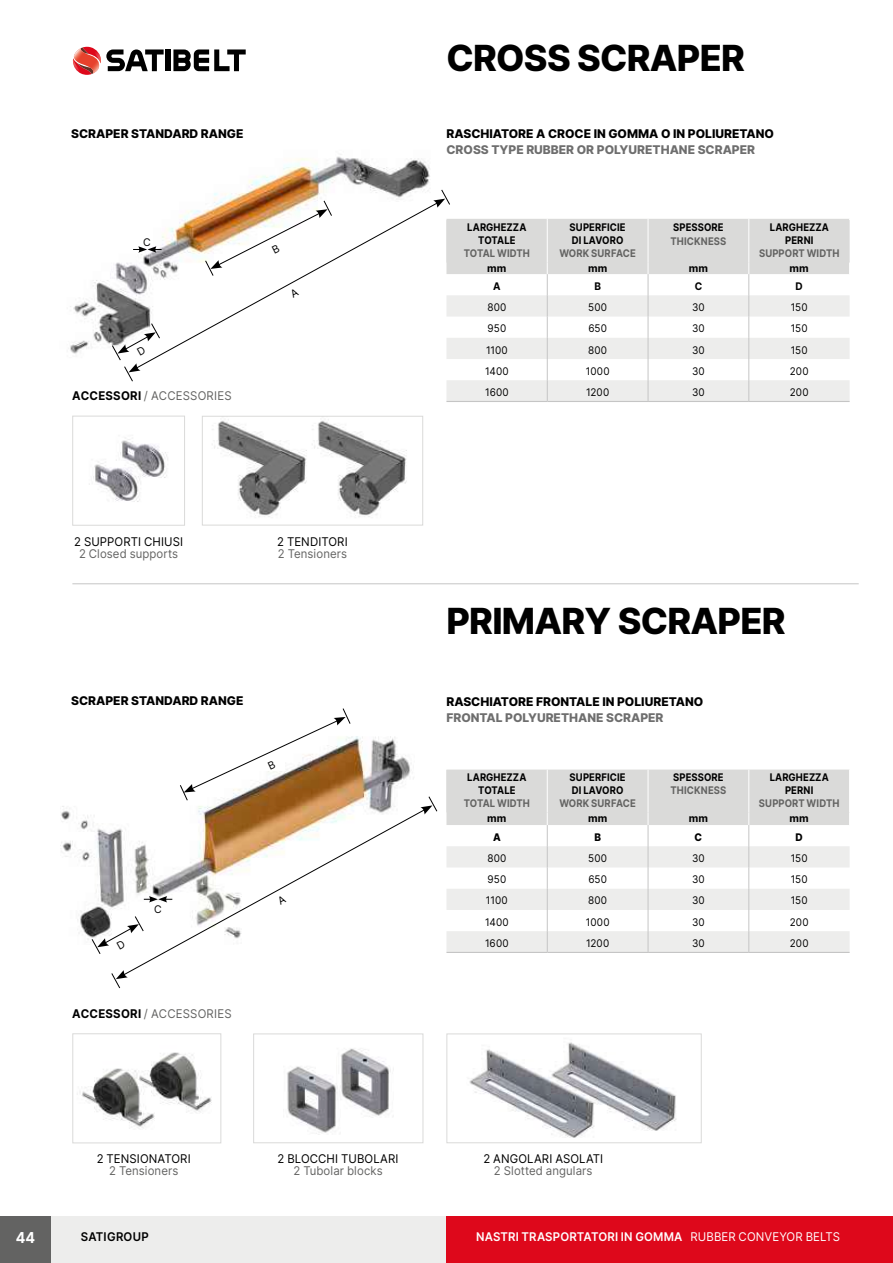
<style>
.page{position:relative;width:893px;height:1263px;background:#fff}
.page>*{position:absolute;margin:0;border:0;box-sizing:border-box;transform-origin:0 0}
.t1{font:800 36px "Inter";letter-spacing:-.02em;color:#000}
.t2{font:700 15px "Inter";color:#fff;scale:.95 1}
.t3{font:800 12px "Inter";color:#000}
.t4{font:12px "Inter";letter-spacing:.01em;color:#636362;scale:.95 1}
.t5{font:12px "Inter";letter-spacing:.01em;color:#000;scale:.95 1}
.t6{font:800 12px "Inter";color:#6e6e6e}
.t7{font:600 12px "Inter";letter-spacing:.015em;color:#fff;scale:.95 1}
.t8{font:600 12px "Inter";letter-spacing:.02em;color:#000;scale:.95 1}
.t9{font:10.5px "Inter";letter-spacing:.01em;color:#000;scale:.95 1}
.t10{font:700 10.5px/12.6px "Inter";letter-spacing:.01em;color:#000;text-align:center;scale:.9 1}
.t11{font:700 10.5px "Inter";letter-spacing:.01em;color:#636362;scale:.9 1}
.t12{font:700 10.5px "Inter";letter-spacing:.01em;color:#000}
.t13{font:700 10.5px "Inter";letter-spacing:.01em;color:#000;scale:.95 1}
.t14{font:800 10.5px "Inter";color:#000;scale:.95 1}
.t15{font:10.5px "Inter";letter-spacing:.01em;color:#000}
.s1{font-weight:700;color:#000}
.s2{font-weight:400}
</style>
<div class="page">
<div style="left:51px;top:1216px;width:395px;height:47px;background:#ededec"></div>
<div style="left:0;top:1216px;width:51px;height:47px;background:#636362"></div>
<img style="left:70px;top:154px;width:360px;height:200px">
<img style="left:61px;top:736px;width:394px;height:204px">
<img style="left:89px;top:461px;width:51px;height:41px">
<img style="left:109px;top:437px;width:59px;height:52px">
<div style="left:72px;top:416px;width:113px;height:110px;border:1px solid #dadad9"></div>
<img style="left:77px;top:1068px;width:78px;height:61px">
<img style="left:127px;top:1052px;width:85px;height:63px">
<div style="left:72px;top:1033px;width:149px;height:110px;border:1px solid #dadad9"></div>
<img style="left:212px;top:419px;width:93px;height:98px">
<img style="left:305px;top:419px;width:102px;height:98px">
<div style="left:202px;top:416px;width:221px;height:109px;border:1px solid #dadad9"></div>
<img style="left:287px;top:1066px;width:50px;height:69px">
<img style="left:337px;top:1048px;width:54px;height:70px">
<div style="left:253px;top:1033px;width:170px;height:110px;border:1px solid #dadad9"></div>
<img style="left:469px;top:1049px;width:115px;height:89px">
<img style="left:548px;top:1042px;width:129px;height:90px">
<div style="left:446px;top:1033px;width:256px;height:110px;border:1px solid #dadad9"></div>
<hr style="left:72px;top:583px;width:787px;height:1px;background:#c5c5c5">
<hr style="left:446px;top:401px;width:101px;height:1px;background:#c5c5c5">
<hr style="left:547px;top:401px;width:101px;height:1px;background:#c5c5c5">
<hr style="left:648px;top:401px;width:101px;height:1px;background:#c5c5c5">
<hr style="left:749px;top:401px;width:101px;height:1px;background:#c5c5c5">
<hr style="left:446px;top:952px;width:101px;height:1px;background:#c5c5c5">
<hr style="left:547px;top:952px;width:101px;height:1px;background:#c5c5c5">
<hr style="left:648px;top:952px;width:101px;height:1px;background:#c5c5c5">
<hr style="left:749px;top:952px;width:101px;height:1px;background:#c5c5c5">
<svg style="left:135px;top:202px;width:298px;height:154px"></svg>
<svg style="left:433px;top:189px;width:17px;height:19px"></svg>
<svg style="left:133px;top:246px;width:29px;height:7px"></svg>
<svg style="left:122px;top:809px;width:304px;height:164px"></svg>
<svg style="left:111px;top:970px;width:17px;height:18px"></svg>
<svg style="left:420px;top:796px;width:17px;height:18px"></svg>
<svg style="left:173px;top:49px;width:73px;height:22px"></svg>
<div style="left:166px;top:49px;width:5px;height:22px;background:#000"></div>
<svg style="left:72px;top:47px;width:92px;height:28px"></svg>
<div style="left:446px;top:1216px;width:447px;height:47px;background:#de081b"></div>
<svg style="left:446px;top:219px;width:404px;height:182px"></svg>
<hr style="left:547px;top:220px;width:1px;height:43px;background:#fff">
<hr style="left:648px;top:220px;width:1px;height:43px;background:#fff">
<hr style="left:749px;top:220px;width:1px;height:43px;background:#fff">
<svg style="left:446px;top:770px;width:404px;height:182px"></svg>
<hr style="left:547px;top:770px;width:1px;height:42px;background:#fff">
<hr style="left:648px;top:770px;width:1px;height:42px;background:#fff">
<hr style="left:749px;top:770px;width:1px;height:42px;background:#fff">
<hr style="left:849px;top:770px;width:1px;height:42px;background:#fff">
<svg style="left:290px;top:288px;width:9px;height:10px"></svg>
<img style="left:205px;top:200px;width:127px;height:76px">
<svg style="left:180px;top:708px;width:171px;height:93px"></svg>
<svg style="left:112px;top:323px;width:48px;height:59px"></svg>
<svg style="left:277px;top:895px;width:9px;height:10px"></svg>
<svg style="left:92px;top:916px;width:52px;height:38px"></svg>
<p class="t3" style="left:71px;top:125px;width:174px">SCRAPER STANDARD RANGE</p>
<p class="t15" style="left:143px;top:235px;width:9px">C</p>
<p class="t4" style="left:72px;top:387px;width:169px"><span class="s1">ACCESSORI</span> / ACCESSORIES</p>
<h1 class="t1" style="left:446px;top:32px;width:300px">CROSS SCRAPER</h1>
<p class="t3" style="left:446px;top:125px;width:329px">RASCHIATORE A CROCE IN GOMMA O IN POLIURETANO</p>
<p class="t6" style="left:446px;top:141px;width:310px">CROSS TYPE RUBBER OR POLYURETHANE SCRAPER</p>
<p class="t10" style="left:467px;top:221px;width:67px">LARGHEZZA<br>TOTALE</p>
<p class="t11" style="left:464px;top:246px;width:75px">TOTAL WIDTH</p>
<p class="t10" style="left:570px;top:221px;width:64px;text-align:left">SUPERFICIE<br>DI LAVORO</p>
<p class="t11" style="left:559px;top:246px;width:87px">WORK SURFACE</p>
<p class="t10" style="left:673px;top:221px;width:58px">SPESSORE</p>
<p class="t11" style="left:671px;top:233px;width:63px">THICKNESS</p>
<p class="t10" style="left:770px;top:221px;width:67px">LARGHEZZA<br>PERNI</p>
<p class="t11" style="left:759px;top:246px;width:91px">SUPPORT WIDTH</p>
<p class="t12" style="left:487px;top:260px;width:21px">mm</p>
<p class="t12" style="left:588px;top:260px;width:21px">mm</p>
<p class="t12" style="left:689px;top:260px;width:21px">mm</p>
<p class="t12" style="left:790px;top:260px;width:21px">mm</p>
<p class="t13" style="left:493px;top:278px;width:9px">A</p>
<p class="t13" style="left:594px;top:278px;width:8px">B</p>
<p class="t13" style="left:695px;top:278px;width:9px">C</p>
<p class="t13" style="left:796px;top:278px;width:9px">D</p>
<p class="t9" style="left:487px;top:300px;width:22px">800</p>
<p class="t9" style="left:588px;top:300px;width:21px">500</p>
<p class="t9" style="left:692px;top:300px;width:15px">30</p>
<p class="t9" style="left:791px;top:300px;width:19px">150</p>
<p class="t9" style="left:488px;top:321px;width:21px">950</p>
<p class="t9" style="left:588px;top:321px;width:21px">650</p>
<p class="t9" style="left:692px;top:321px;width:15px">30</p>
<p class="t9" style="left:791px;top:321px;width:19px">150</p>
<p class="t9" style="left:486px;top:342px;width:24px">1100</p>
<p class="t9" style="left:588px;top:342px;width:22px">800</p>
<p class="t9" style="left:692px;top:342px;width:15px">30</p>
<p class="t9" style="left:791px;top:342px;width:19px">150</p>
<p class="t9" style="left:485px;top:363px;width:26px">1400</p>
<p class="t9" style="left:586px;top:363px;width:27px">1000</p>
<p class="t9" style="left:692px;top:363px;width:15px">30</p>
<p class="t9" style="left:790px;top:363px;width:21px">200</p>
<p class="t9" style="left:485px;top:384px;width:26px">1600</p>
<p class="t9" style="left:586px;top:384px;width:26px">1200</p>
<p class="t9" style="left:692px;top:384px;width:15px">30</p>
<p class="t9" style="left:790px;top:384px;width:21px">200</p>
<p class="t5" style="left:74px;top:532px;width:116px">2 SUPPORTI CHIUSI</p>
<p class="t4" style="left:79px;top:544px;width:106px">2 Closed supports</p>
<p class="t5" style="left:277px;top:532px;width:76px">2 TENDITORI</p>
<p class="t4" style="left:278px;top:544px;width:74px">2 Tensioners</p>
<p class="t3" style="left:71px;top:691px;width:174px">SCRAPER STANDARD RANGE</p>
<p class="t15" style="left:154px;top:902px;width:9px">C</p>
<p class="t4" style="left:72px;top:1005px;width:169px"><span class="s1">ACCESSORI</span> / ACCESSORIES</p>
<h1 class="t1" style="left:446px;top:594px;width:341px">PRIMARY SCRAPER</h1>
<p class="t3" style="left:446px;top:693px;width:258px">RASCHIATORE FRONTALE IN POLIURETANO</p>
<p class="t6" style="left:446px;top:709px;width:219px">FRONTAL POLYURETHANE SCRAPER</p>
<p class="t10" style="left:467px;top:771px;width:67px">LARGHEZZA<br>TOTALE</p>
<p class="t11" style="left:464px;top:796px;width:75px">TOTAL WIDTH</p>
<p class="t10" style="left:570px;top:771px;width:64px;text-align:left">SUPERFICIE<br>DI LAVORO</p>
<p class="t11" style="left:559px;top:796px;width:87px">WORK SURFACE</p>
<p class="t10" style="left:673px;top:771px;width:58px">SPESSORE</p>
<p class="t11" style="left:671px;top:783px;width:63px">THICKNESS</p>
<p class="t10" style="left:770px;top:771px;width:67px">LARGHEZZA<br>PERNI</p>
<p class="t11" style="left:759px;top:796px;width:91px">SUPPORT WIDTH</p>
<p class="t12" style="left:487px;top:811px;width:21px">mm</p>
<p class="t12" style="left:588px;top:811px;width:21px">mm</p>
<p class="t12" style="left:689px;top:811px;width:21px">mm</p>
<p class="t12" style="left:790px;top:811px;width:21px">mm</p>
<p class="t14" style="left:493px;top:829px;width:10px">A</p>
<p class="t14" style="left:594px;top:829px;width:8px">B</p>
<p class="t14" style="left:695px;top:829px;width:9px">C</p>
<p class="t14" style="left:796px;top:829px;width:9px">D</p>
<p class="t9" style="left:487px;top:850px;width:22px">800</p>
<p class="t9" style="left:588px;top:850px;width:21px">500</p>
<p class="t9" style="left:692px;top:850px;width:15px">30</p>
<p class="t9" style="left:791px;top:850px;width:19px">150</p>
<p class="t9" style="left:487px;top:872px;width:21px">950</p>
<p class="t9" style="left:588px;top:872px;width:21px">650</p>
<p class="t9" style="left:692px;top:872px;width:15px">30</p>
<p class="t9" style="left:791px;top:872px;width:19px">150</p>
<p class="t9" style="left:486px;top:893px;width:24px">1100</p>
<p class="t9" style="left:588px;top:893px;width:22px">800</p>
<p class="t9" style="left:692px;top:893px;width:15px">30</p>
<p class="t9" style="left:791px;top:893px;width:19px">150</p>
<p class="t9" style="left:485px;top:914px;width:26px">1400</p>
<p class="t9" style="left:586px;top:914px;width:27px">1000</p>
<p class="t9" style="left:692px;top:914px;width:15px">30</p>
<p class="t9" style="left:790px;top:914px;width:21px">200</p>
<p class="t9" style="left:485px;top:935px;width:26px">1600</p>
<p class="t9" style="left:586px;top:935px;width:26px">1200</p>
<p class="t9" style="left:692px;top:935px;width:15px">30</p>
<p class="t9" style="left:790px;top:935px;width:21px">200</p>
<p class="t5" style="left:97px;top:1150px;width:100px">2 TENSIONATORI</p>
<p class="t4" style="left:109px;top:1162px;width:74px">2 Tensioners</p>
<h2 class="t2" style="left:16px;top:1226px;width:22px">44</h2>
<p class="t8" style="left:81px;top:1228px;width:73px">SATIGROUP</p>
<p class="t5" style="left:277px;top:1150px;width:129px">2 BLOCCHI TUBOLARI</p>
<p class="t4" style="left:293px;top:1162px;width:95px">2 Tubolar blocks</p>
<p class="t5" style="left:483px;top:1150px;width:128px">2 ANGOLARI ASOLATI</p>
<p class="t4" style="left:494px;top:1162px;width:105px">2 Slotted angulars</p>
<p class="t7" style="left:476px;top:1228px;width:384px">NASTRI TRASPORTATORI IN GOMMA <span class="s2">RUBBER CONVEYOR BELTS</span></p>
</div>
